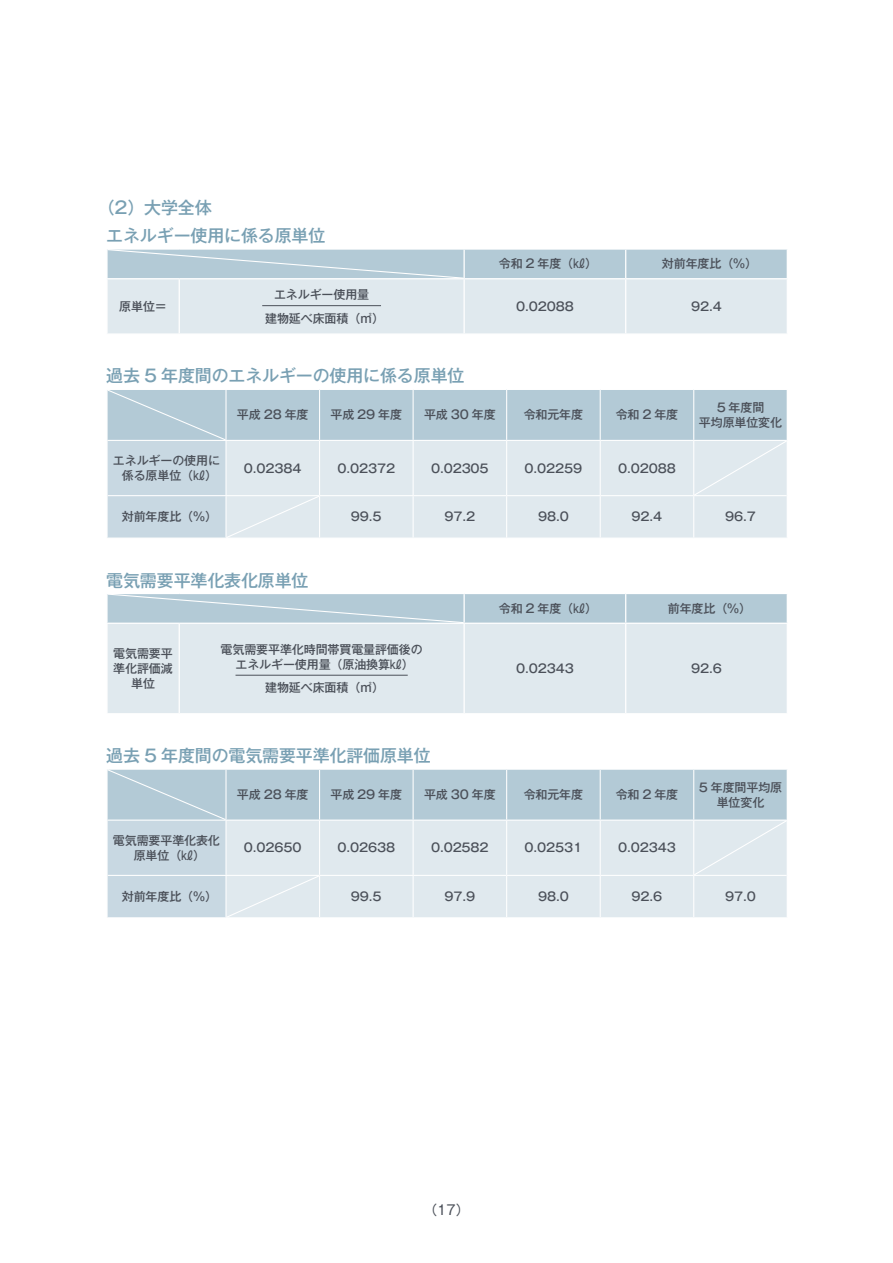
<style>
.page{position:relative;width:893px;height:1263px;background:#fff}
.page>*{position:absolute;margin:0;border:0;box-sizing:border-box;transform-origin:0 0}
.t1{font:500 16.95px/28.5px "Gothic MB101 Pr 6 N";letter-spacing:-.01em;color:#79a0b3}
.t2{font:13.5px "Gothic MB101 Pr 6 N";color:#4b5059}
.t3{font:500 12px/15px "Gothic MB101 Pr 6 N";letter-spacing:-.01em;color:#4b5059;text-align:center}
</style>
<div class="page">
<svg style="left:107px;top:249px;width:680px;height:85px;background:#d2dfe6"></svg>
<hr style="left:262px;top:305px;width:119px;height:1px;background:#4b5059">
<svg style="left:107px;top:389px;width:680px;height:149px;background:#cfdde5"></svg>
<div style="left:108px;top:624px;width:679px;height:89px;background:#e0e9ee"></div>
<hr style="left:179px;top:624px;width:1px;height:89px;background:#fff">
<hr style="left:463px;top:624px;width:2px;height:89px;background:#fff">
<hr style="left:625px;top:624px;width:1px;height:89px;background:#fff">
<svg style="left:107px;top:594px;width:680px;height:29px;background:#b6ccd7"></svg>
<hr style="left:236px;top:675px;width:172px;height:1px;background:#4b5059">
<svg style="left:107px;top:769px;width:680px;height:149px;background:#cfdde5"></svg>
<h1 class="t1" style="left:106px;top:192px;width:221px;text-indent:-9px">（2）大学全体<br>エネルギー使用に係る原単位</h1>
<p class="t3" style="left:119px;top:298px;width:49px">原単位＝</p>
<p class="t3" style="left:262px;top:282px;width:123px;line-height:23.4px;text-align:left">　エネルギー使用量　建物延べ床面積（㎡）</p>
<p class="t3" style="left:499px;top:256px;width:100px">令和 2 年度（㎘）</p>
<p class="t3" style="left:662px;top:256px;width:97px">対前年度比（％）</p>
<p class="t3" style="left:516px;top:298px;width:59px">0.02088</p>
<p class="t3" style="left:691px;top:298px;width:32px">92.4</p>
<h1 class="t1" style="left:106px;top:361px;width:360px">過去 5 年度間のエネルギーの使用に係る原単位</h1>
<p class="t3" style="left:237px;top:407px;width:73px">平成 28 年度</p>
<p class="t3" style="left:330px;top:407px;width:73px">平成 29 年度</p>
<p class="t3" style="left:424px;top:407px;width:73px">平成 30 年度</p>
<p class="t3" style="left:524px;top:407px;width:61px">令和元年度</p>
<p class="t3" style="left:616px;top:407px;width:64px">令和 2 年度</p>
<p class="t3" style="left:699px;top:399px;width:85px">5 年度間<br>平均原単位変化</p>
<p class="t3" style="left:113px;top:452px;width:109px">エネルギーの使用に係る原単位（㎘）</p>
<p class="t3" style="left:244px;top:460px;width:59px">0.02384</p>
<p class="t3" style="left:337px;top:460px;width:59px">0.02372</p>
<p class="t3" style="left:431px;top:460px;width:59px">0.02305</p>
<p class="t3" style="left:525px;top:460px;width:59px">0.02259</p>
<p class="t3" style="left:618px;top:460px;width:59px">0.02088</p>
<p class="t3" style="left:122px;top:509px;width:97px">対前年度比（％）</p>
<p class="t3" style="left:351px;top:509px;width:32px">99.5</p>
<p class="t3" style="left:444px;top:509px;width:32px">97.2</p>
<p class="t3" style="left:538px;top:509px;width:32px">98.0</p>
<p class="t3" style="left:632px;top:509px;width:32px">92.4</p>
<p class="t3" style="left:725px;top:509px;width:32px">96.7</p>
<h1 class="t1" style="left:106px;top:565px;width:204px">電気需要平準化表化原単位</h1>
<p class="t3" style="left:113px;top:645px;width:61px">電気需要平準化評価減単位</p>
<p class="t3" style="left:221px;top:641px;width:204px">電気需要平準化時間帯買電量評価後のエネルギー使用量（原油換算㎘）</p>
<p class="t3" style="left:265px;top:679px;width:120px">建物延べ床面積（㎡）</p>
<p class="t3" style="left:499px;top:600px;width:100px">令和 2 年度（㎘）</p>
<p class="t3" style="left:668px;top:600px;width:85px">前年度比（％）</p>
<p class="t3" style="left:516px;top:660px;width:59px">0.02343</p>
<p class="t3" style="left:691px;top:660px;width:32px">92.6</p>
<h1 class="t1" style="left:106px;top:740px;width:326px">過去 5 年度間の電気需要平準化評価原単位</h1>
<p class="t3" style="left:237px;top:786px;width:73px">平成 28 年度</p>
<p class="t3" style="left:330px;top:786px;width:73px">平成 29 年度</p>
<p class="t3" style="left:424px;top:786px;width:73px">平成 30 年度</p>
<p class="t3" style="left:524px;top:786px;width:61px">令和元年度</p>
<p class="t3" style="left:616px;top:786px;width:64px">令和 2 年度</p>
<p class="t3" style="left:699px;top:779px;width:85px">5 年度間平均原単位変化</p>
<p class="t3" style="left:113px;top:832px;width:109px">電気需要平準化表化原単位（㎘）</p>
<p class="t3" style="left:244px;top:839px;width:59px">0.02650</p>
<p class="t3" style="left:337px;top:839px;width:59px">0.02638</p>
<p class="t3" style="left:431px;top:839px;width:59px">0.02582</p>
<p class="t3" style="left:525px;top:839px;width:59px">0.02531</p>
<p class="t3" style="left:618px;top:839px;width:59px">0.02343</p>
<p class="t3" style="left:122px;top:888px;width:97px">対前年度比（％）</p>
<p class="t3" style="left:351px;top:888px;width:32px">99.5</p>
<p class="t3" style="left:444px;top:888px;width:32px">97.9</p>
<p class="t3" style="left:538px;top:888px;width:32px">98.0</p>
<p class="t3" style="left:632px;top:888px;width:32px">92.6</p>
<p class="t3" style="left:725px;top:888px;width:32px">97.0</p>
<p class="t2" style="left:424px;top:1199px;width:47px">（17）</p>
</div>
